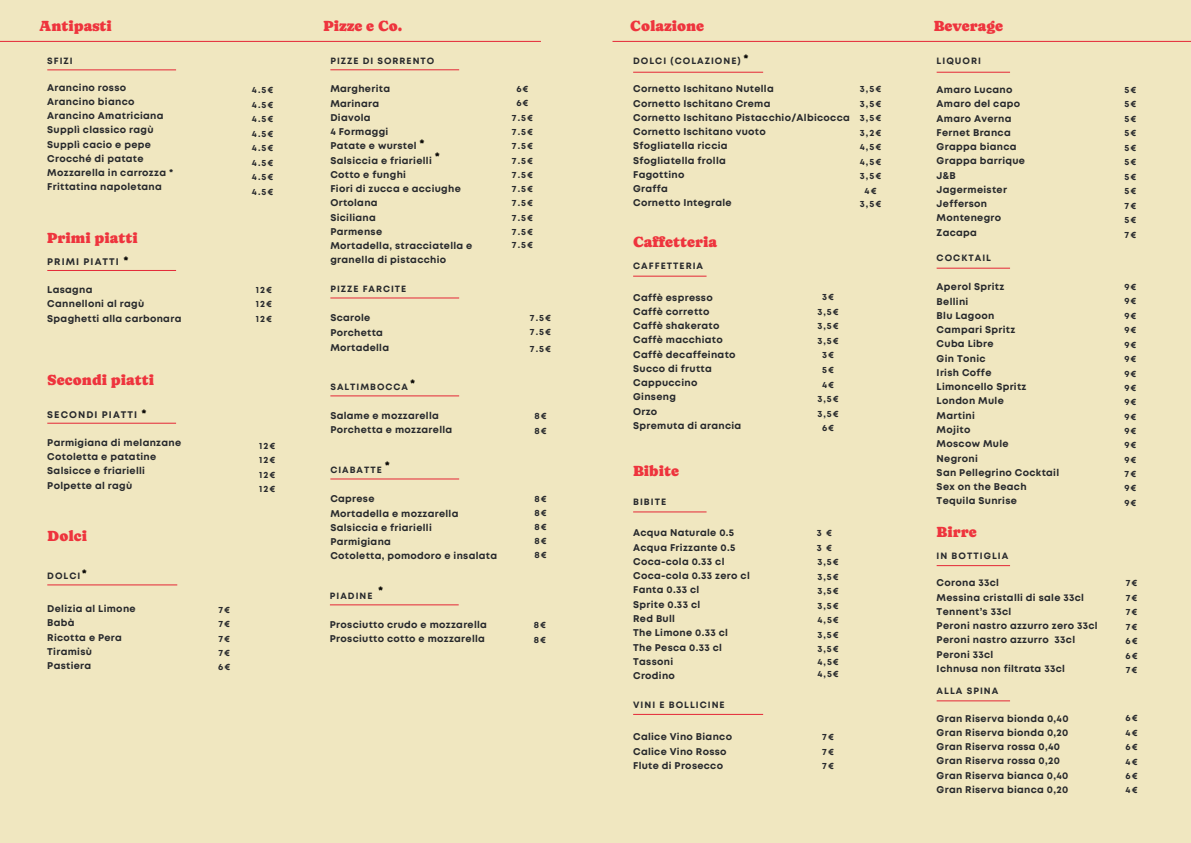
<style>
.page{position:relative;width:1191px;height:843px;background:#fff}
.page>*{position:absolute;margin:0;border:0;box-sizing:border-box;transform-origin:0 0}
.t1{font:15px "Caprasimo";color:#ee343d}
.t2{font:700 12px "Mont";color:#080704}
.t3{font:700 9.8px/14.2px "Mont";letter-spacing:.03em;color:#27292c}
.t4{font:700 9.6px "Mont";letter-spacing:.11em;color:#27292c}
.t5{font:700 9.1px/14.5px "Mont";letter-spacing:.11em;color:#27292c;text-align:justify}
</style>
<div class="page">
<div style="left:0;top:0;width:1190px;height:842px;background:#f0e7c0"></div>
<hr style="left:0;top:41px;width:541px;height:1px;background:#e42736">
<hr style="left:612px;top:41px;width:578px;height:1px;background:#e42736">
<hr style="left:633px;top:276px;width:73px;height:1px;background:#e42736">
<hr style="left:47px;top:69px;width:129px;height:1px;background:#e42736">
<hr style="left:330px;top:69px;width:129px;height:1px;background:#e42736">
<hr style="left:330px;top:297px;width:129px;height:1px;background:#e42736">
<hr style="left:330px;top:395px;width:129px;height:1px;background:#e42736">
<hr style="left:330px;top:478px;width:129px;height:1px;background:#e42736">
<hr style="left:330px;top:604px;width:128px;height:1px;background:#e42736">
<hr style="left:47px;top:270px;width:129px;height:1px;background:#e42736">
<hr style="left:47px;top:422px;width:129px;height:1px;background:#e42736">
<hr style="left:633px;top:72px;width:130px;height:1px;background:#e42736">
<hr style="left:633px;top:511px;width:73px;height:1px;background:#e42736">
<hr style="left:936px;top:72px;width:73px;height:1px;background:#e42736">
<hr style="left:47px;top:584px;width:130px;height:1px;background:#e42736">
<hr style="left:936px;top:268px;width:73px;height:1px;background:#e42736">
<hr style="left:633px;top:713px;width:130px;height:1px;background:#e42736">
<hr style="left:936px;top:565px;width:73px;height:1px;background:#e42736">
<hr style="left:936px;top:700px;width:73px;height:1px;background:#e42736">
<h1 class="t1" style="left:39px;top:17px;width:74px">Antipasti</h1>
<h1 class="t1" style="left:630px;top:17px;width:75px">Colazione</h1>
<h1 class="t1" style="left:323px;top:17px;width:80px">Pizze e Co.</h1>
<p class="t5" style="left:47px;top:54px;width:27px">SFIZI</p>
<p class="t3" style="left:47px;top:80px;width:127px">Arancino rosso<br>Arancino bianco<br>Arancino Amatriciana<br>Supplì classico ragù<br>Supplì cacio e pepe<br>Crocché di patate<br>Mozzarella in carrozza *<br>Frittatina napoletana</p>
<p class="t5" style="left:252px;top:83px;width:23px">4.5€ 4.5€ 4.5€ 4.5€ 4.5€ 4.5€ 4.5€ 4.5€</p>
<h1 class="t1" style="left:47px;top:229px;width:92px">Primi piatti</h1>
<p class="t4" style="left:47px;top:255px;width:73px">PRIMI PIATTI</p>
<p class="t3" style="left:47px;top:282px;width:136px">Lasagna<br>Cannelloni al ragù<br>Spaghetti alla carbonara</p>
<p class="t5" style="left:256px;top:282px;width:18px">12€ 12€ 12€</p>
<p class="t2" style="left:123px;top:252px;width:7px">*</p>
<h1 class="t1" style="left:47px;top:370px;width:108px">Secondi piatti</h1>
<p class="t4" style="left:47px;top:408px;width:91px">SECONDI PIATTI</p>
<p class="t2" style="left:141px;top:405px;width:7px">*</p>
<p class="t3" style="left:47px;top:435px;width:135px">Parmigiana di melanzane<br>Cotoletta e patatine<br>Salsicce e friarielli<br>Polpette al ragù</p>
<p class="t5" style="left:259px;top:438px;width:18px">12€ 12€ 12€ 12€</p>
<h1 class="t1" style="left:47px;top:527px;width:41px">Dolci</h1>
<p class="t5" style="left:47px;top:568px;width:35px">DOLCI</p>
<p class="t3" style="left:47px;top:601px;width:90px">Delizia al Limone<br>Babà<br>Ricotta e Pera<br>Tiramisù<br>Pastiera</p>
<p class="t5" style="left:218px;top:602px;width:14px">7€ 7€ 7€ 7€ 6€</p>
<p class="t2" style="left:82px;top:565px;width:7px">*</p>
<p class="t5" style="left:330px;top:54px;width:105px">PIZZE DI SORRENTO</p>
<p class="t3" style="left:330px;top:82px;width:143px">Margherita<br>Marinara<br>Diavola<br>4 Formaggi<br>Patate e wurstel<br>Salsiccia e friarielli<br>Cotto e funghi<br>Fiori di zucca e acciughe<br>Ortolana<br>Siciliana<br>Parmense<br>Mortadella, stracciatella e granella di pistacchio</p>
<p class="t5" style="left:512px;top:82px;width:23px;text-align:center">6€<br>6€<br>7.5€<br>7.5€<br>7.5€<br>7.5€<br>7.5€<br>7.5€<br>7.5€<br>7.5€<br>7.5€</p>
<p class="t5" style="left:330px;top:282px;width:77px">PIZZE FARCITE</p>
<p class="t3" style="left:330px;top:310px;width:60px;line-height:15px">Scarole<br>Porchetta<br>Mortadella</p>
<p class="t5" style="left:530px;top:310px;width:23px">7.5€<br>7.5€</p>
<p class="t2" style="left:419px;top:136px;width:7px">*</p>
<p class="t2" style="left:435px;top:149px;width:7px">*</p>
<p class="t5" style="left:512px;top:237px;width:23px">7.5€</p>
<p class="t5" style="left:530px;top:341px;width:23px">7.5€</p>
<p class="t2" style="left:410px;top:375px;width:7px">*</p>
<p class="t5" style="left:330px;top:379px;width:79px">SALTIMBOCCA</p>
<p class="t3" style="left:330px;top:408px;width:123px">Salame e mozzarella<br>Porchetta e mozzarella</p>
<p class="t5" style="left:534px;top:408px;width:14px;line-height:14.8px">8€<br>8€</p>
<p class="t5" style="left:330px;top:462px;width:53px">CIABATTE</p>
<p class="t3" style="left:330px;top:491px;width:168px">Caprese<br>Mortadella e mozzarella<br>Salsiccia e friarielli<br>Parmigiana<br>Cotoletta, pomodoro e insalata</p>
<p class="t5" style="left:534px;top:492px;width:14px;line-height:13.9px">8€ 8€ 8€ 8€</p>
<p class="t5" style="left:330px;top:588px;width:44px">PIADINE</p>
<p class="t3" style="left:330px;top:617px;width:159px">Prosciutto crudo e mozzarella<br>Prosciutto cotto e mozzarella</p>
<p class="t5" style="left:534px;top:617px;width:14px;line-height:14.8px">8€<br>8€</p>
<p class="t2" style="left:385px;top:458px;width:7px">*</p>
<p class="t5" style="left:534px;top:547px;width:14px">8€</p>
<p class="t2" style="left:378px;top:583px;width:7px">*</p>
<p class="t2" style="left:743px;top:51px;width:7px">*</p>
<p class="t5" style="left:633px;top:54px;width:109px">DOLCI (COLAZIONE)</p>
<p class="t3" style="left:633px;top:82px;width:218px">Cornetto Ischitano Nutella<br>Cornetto Ischitano Crema<br>Cornetto Ischitano Pistacchio/Albicocca<br>Cornetto Ischitano vuoto<br>Sfogliatella riccia<br>Sfogliatella frolla<br>Fagottino<br>Graffa<br>Cornetto Integrale</p>
<p class="t5" style="left:859px;top:82px;width:23px;text-align:center">3,5€<br>3,5€<br>3,5€<br>3,2€<br>4,5€<br>4,5€<br>3,5€<br>4€</p>
<p class="t5" style="left:859px;top:196px;width:23px">3,5€</p>
<h1 class="t1" style="left:633px;top:233px;width:85px">Caffetteria</h1>
<p class="t5" style="left:633px;top:259px;width:72px">CAFFETTERIA</p>
<p class="t3" style="left:633px;top:290px;width:110px">Caffè espresso<br>Caffè corretto<br>Caffè shakerato<br>Caffè macchiato<br>Caffè decaffeinato<br>Succo di frutta<br>Cappuccino<br>Ginseng<br>Orzo<br>Spremuta di arancia</p>
<p class="t5" style="left:817px;top:290px;width:23px;text-align:center">3€<br>3,5€<br>3,5€<br>3,5€<br>3€<br>5€<br>4€<br>3,5€<br>3,5€<br>6€</p>
<h1 class="t1" style="left:633px;top:461px;width:47px">Bibite</h1>
<p class="t5" style="left:633px;top:494px;width:35px">BIBITE</p>
<p class="t3" style="left:633px;top:525px;width:118px">Acqua Naturale 0.5<br>Acqua Frizzante 0.5<br>Coca-cola 0.33 cl<br>Coca-cola 0.33 zero cl<br>Fanta 0.33 cl<br>Sprite 0.33 cl<br>Red Bull<br>The Limone 0.33 cl<br>The Pesca 0.33 cl<br>Tassoni<br>Crodino</p>
<p class="t5" style="left:816px;top:525px;width:24px;text-align:left">3 €<br>3 €<br>3,5€<br>3,5€<br>3,5€<br>3,5€<br>4,5€<br>3,5€<br>3,5€</p>
<p class="t5" style="left:817px;top:654px;width:23px">4,5€</p>
<p class="t5" style="left:817px;top:666px;width:23px">4,5€</p>
<p class="t5" style="left:633px;top:697px;width:93px">VINI E BOLLICINE</p>
<p class="t3" style="left:633px;top:729px;width:100px">Calice Vino Bianco<br>Calice Vino Rosso<br>Flute di Prosecco</p>
<p class="t5" style="left:822px;top:729px;width:13px">7€ 7€ 7€</p>
<h1 class="t1" style="left:933px;top:17px;width:71px">Beverage</h1>
<p class="t5" style="left:936px;top:54px;width:46px">LIQUORI</p>
<p class="t3" style="left:936px;top:82px;width:90px">Amaro Lucano<br>Amaro del capo<br>Amaro Averna<br>Fernet Branca<br>Grappa bianca<br>Grappa barrique<br>J&amp;B<br>Jagermeister<br>Jefferson<br>Montenegro<br>Zacapa</p>
<p class="t5" style="left:1124px;top:82px;width:13px">5€ 5€ 5€ 5€ 5€ 5€ 5€ 5€ 7€ 5€ 7€</p>
<p class="t5" style="left:936px;top:251px;width:56px">COCKTAIL</p>
<p class="t3" style="left:936px;top:280px;width:124px">Aperol Spritz<br>Bellini<br>Blu Lagoon<br>Campari Spritz<br>Cuba Libre<br>Gin Tonic<br>Irish Coffe<br>Limoncello Spritz<br>London Mule<br>Martini<br>Mojito<br>Moscow Mule<br>Negroni<br>San Pellegrino Cocktail<br>Sex on the Beach<br>Tequila Sunrise</p>
<p class="t5" style="left:1124px;top:280px;width:14px">9€ 9€ 9€ 9€ 9€ 9€ 9€ 9€ 9€ 9€ 9€ 9€ 9€ 7€ 9€ 9€</p>
<h1 class="t1" style="left:936px;top:523px;width:42px">Birre</h1>
<p class="t5" style="left:936px;top:548px;width:73px">IN BOTTIGLIA</p>
<p class="t3" style="left:936px;top:575px;width:162px">Corona 33cl<br>Messina cristalli di sale 33cl<br>Tennent’s 33cl<br>Peroni nastro azzurro zero 33cl<br>Peroni nastro azzurro 33cl<br>Peroni 33cl<br>Ichnusa non filtrata 33cl</p>
<p class="t5" style="left:1125px;top:575px;width:14px">7€ 7€ 7€ 7€ 6€ 6€ 7€</p>
<p class="t5" style="left:936px;top:683px;width:63px">ALLA SPINA</p>
<p class="t3" style="left:936px;top:710px;width:133px">Gran Riserva bionda 0,40<br>Gran Riserva bionda 0,20<br>Gran Riserva rossa 0,40<br>Gran Riserva rossa 0,20<br>Gran Riserva bianca 0,40<br>Gran Riserva bianca 0,20</p>
<p class="t5" style="left:1125px;top:710px;width:14px">6€ 4€ 6€ 4€ 6€</p>
<p class="t5" style="left:1125px;top:782px;width:13px">4€</p>
</div>
